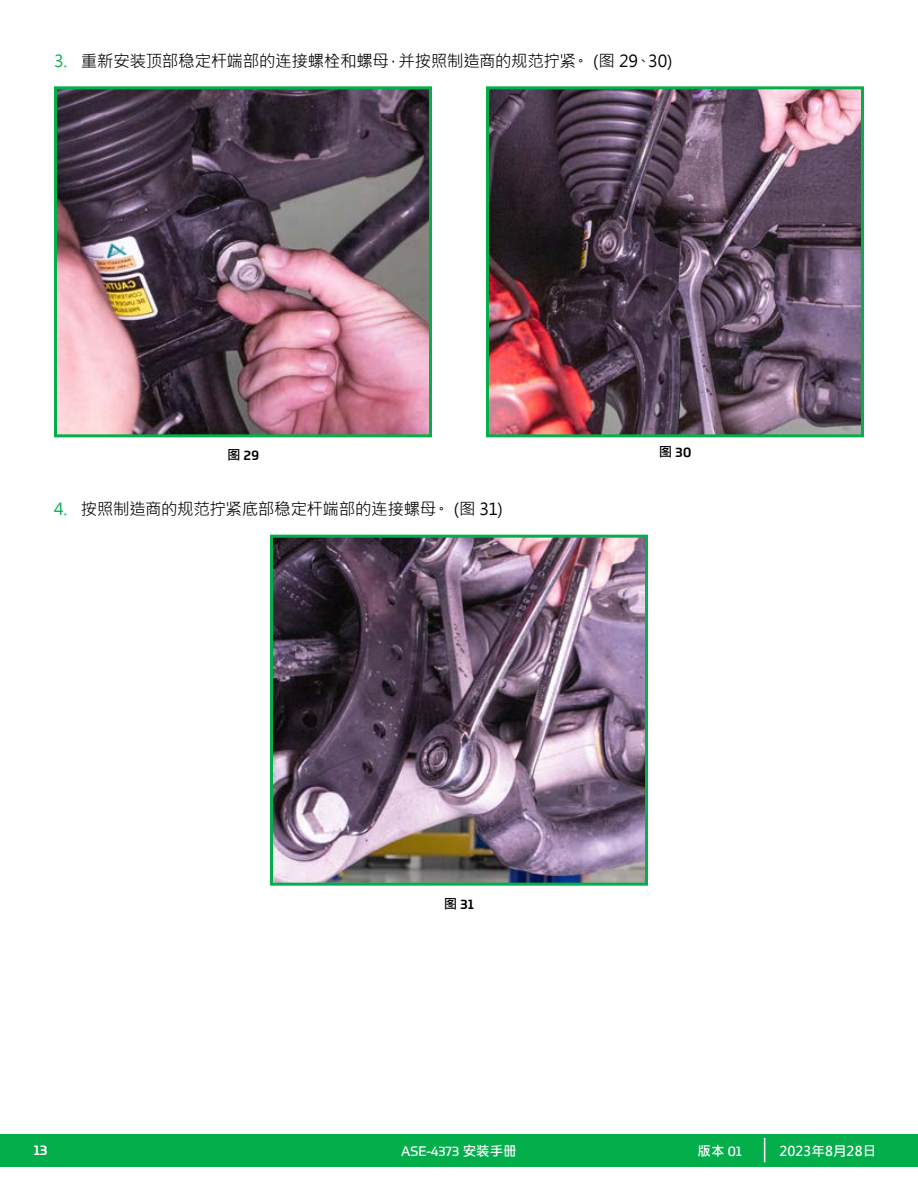
<style>
.page{position:relative;width:918px;height:1188px;background:#fff}
.page>*{position:absolute;margin:0;border:0;box-sizing:border-box;transform-origin:0 0}
.t1{font:16.5px "Microsoft Jheng Hei";letter-spacing:-.02em;color:#000}
.t2{font:13.5px "Prometo";color:#fff}
.t3{font:700 13.5px "Microsoft Jheng Hei";color:#fff}
.t4{font:500 13.5px "Prometo";color:#000}
.s1{color:#04af4b}
.s2{font-family:"Microsoft Jheng Hei";font-weight:700}
.s3{font-family:"Prometo";font-weight:400}
</style>
<div class="page">
<div style="left:0;top:1134px;width:918px;height:32px;background:#04af4b"></div>
<svg style="left:764px;top:1138px;width:1px;height:24px"></svg>
<img style="left:58px;top:90px;width:370px;height:343px">
<div style="left:54px;top:86px;width:378px;height:351px;border:3px solid #04af4b"></div>
<img style="left:490px;top:90px;width:370px;height:343px">
<div style="left:486px;top:86px;width:378px;height:351px;border:3px solid #04af4b"></div>
<img style="left:274px;top:539px;width:370px;height:343px">
<div style="left:270px;top:535px;width:378px;height:351px;border:3px solid #04af4b"></div>
<p class="t1" style="left:54px;top:51px;width:620px"><span class="s1">3.</span> 重新安装顶部稳定杆端部的连接螺栓和螺母，并按照制造商的规范拧紧。 (图 29、30)</p>
<p class="t4" style="left:227px;top:447px;width:33px"><span class="s2">图</span> 29</p>
<p class="t4" style="left:659px;top:444px;width:34px"><span class="s2">图</span> 30</p>
<p class="t1" style="left:54px;top:499px;width:450px"><span class="s1">4.</span> 按照制造商的规范拧紧底部稳定杆端部的连接螺母。 (图 31)</p>
<p class="t4" style="left:444px;top:895px;width:32px"><span class="s2">图</span> 31</p>
<p class="t2" style="left:34px;top:1142px;width:15px">13</p>
<p class="t2" style="left:401px;top:1142px;width:117px">ASE-4373 <span class="s2">安装手册</span></p>
<p class="t3" style="left:698px;top:1142px;width:46px">版本 <span class="s3">01</span></p>
<p class="t3" style="left:779px;top:1142px;width:98px">2023年8月28日</p>
</div>
